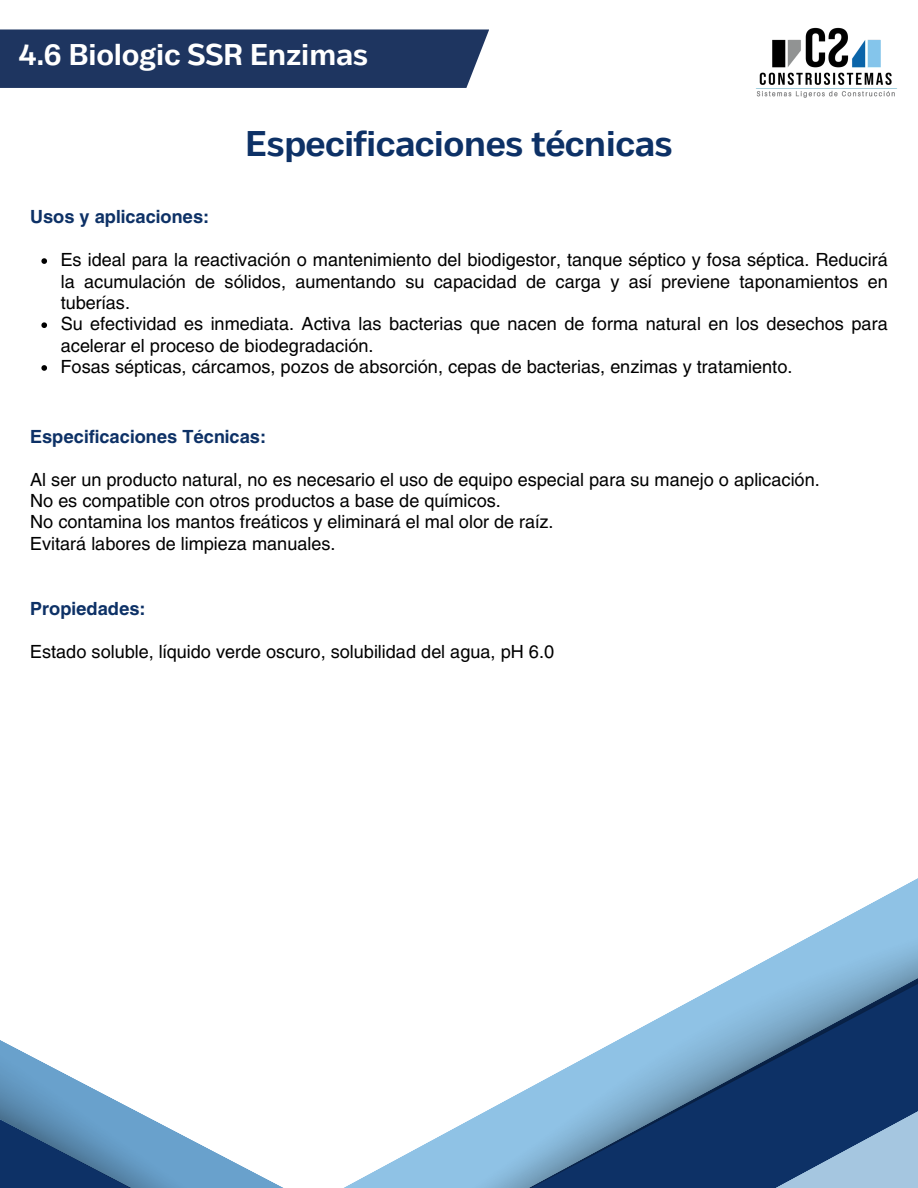
<style>
.page{position:relative;width:918px;height:1188px;background:#fff}
.page>*{position:absolute;margin:0;border:0;box-sizing:border-box;transform-origin:0 0}
.t1{font:700 35.7px "Body Text";color:#0d3166}
.t2{font:700 30px "Body Text";color:#fff}
.t3{font:18px/21.3px "Helios";color:#000;text-align:justify}
.t4{font:700 18px "Helios";color:#0d3166}
</style>
<div class="page">
<svg style="left:360px;top:1156px;width:43px;height:32px"></svg>
<img style="left:403px;top:878px;width:515px;height:310px">
<svg style="left:249px;top:1170px;width:111px;height:18px"></svg>
<img style="left:0;top:1040px;width:249px;height:148px">
<div style="left:0;top:29px;width:489px;height:59px;background:#1e3560"></div>
<img style="left:756px;top:27px;width:141px;height:71px">
<svg style="left:41px;top:258px;width:6px;height:6px"></svg>
<svg style="left:41px;top:322px;width:6px;height:6px"></svg>
<svg style="left:41px;top:365px;width:6px;height:6px"></svg>
<p class="t2" style="left:19px;top:38px;width:351px">4.6 Biologic SSR Enzimas</p>
<p class="t4" style="left:30px;top:206px;width:181px">Usos y aplicaciones:</p>
<p class="t1" style="left:245px;top:123px;width:429px">Especificaciones técnicas</p>
<p class="t3" style="left:61px;top:249px;width:829px">Es ideal para la reactivación o mantenimiento del biodigestor, tanque séptico y fosa séptica. Reducirá la acumulación de sólidos, aumentando su capacidad de carga y así previene taponamientos en tuberías.</p>
<p class="t3" style="left:61px;top:313px;width:829px">Su efectividad es inmediata. Activa las bacterias que nacen de forma natural en los desechos para acelerar el proceso de biodegradación.</p>
<p class="t3" style="left:61px;top:355px;width:733px">Fosas sépticas, cárcamos, pozos de absorción, cepas de bacterias, enzimas y tratamiento.</p>
<p class="t4" style="left:30px;top:425px;width:238px">Especificaciones Técnicas:</p>
<p class="t3" style="left:30px;top:468px;width:791px">Al ser un producto natural, no es necesario el uso de equipo especial para su manejo o aplicación.</p>
<p class="t3" style="left:30px;top:489px;width:472px">No es compatible con otros productos a base de químicos.</p>
<p class="t3" style="left:30px;top:511px;width:525px">No contamina los mantos freáticos y eliminará el mal olor de raíz.</p>
<p class="t3" style="left:30px;top:532px;width:307px">Evitará labores de limpieza manuales.</p>
<p class="t4" style="left:30px;top:597px;width:117px">Propiedades:</p>
<p class="t3" style="left:30px;top:640px;width:525px">Estado soluble, líquido verde oscuro, solubilidad del agua, pH 6.0</p>
</div>
